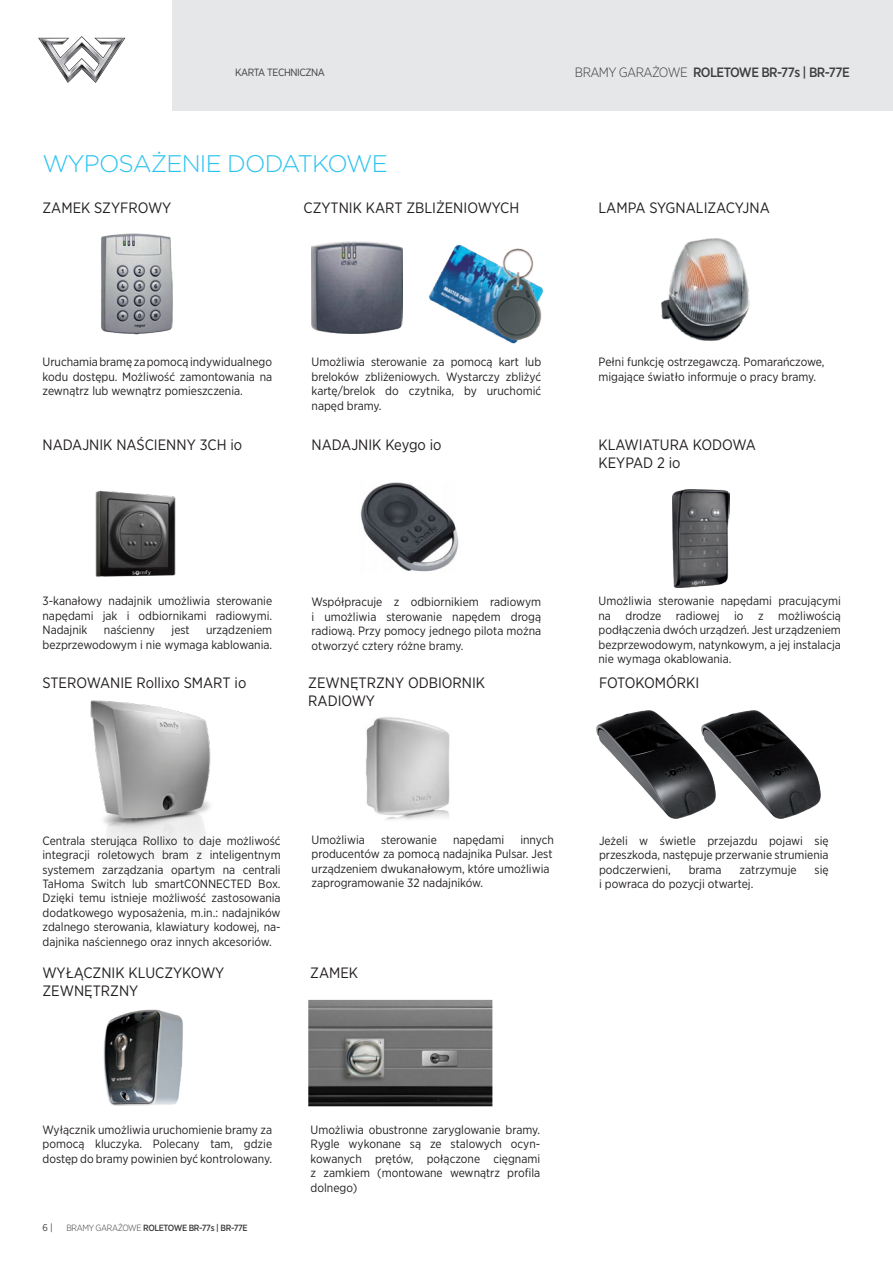
<style>
.page{position:relative;width:893px;height:1263px;background:#fff}
.page>*{position:absolute;margin:0;border:0;box-sizing:border-box;transform-origin:0 0}
.LIGHT_OK{font:300 24px "Gotham";letter-spacing:-.035em;color:#29c3f0}
.t1{font:15px/18px "Gotham Narrow";color:#231f20}
.t2{font:500 13.5px "Gotham Narrow";letter-spacing:-.04em;color:#3e3e3f}
.t3{font:12px/14.4px "Gotham Narrow";color:#231f20;text-align:justify}
.t4{font:10.5px "Gotham Narrow";letter-spacing:-.04em;color:#3e3e3f}
.t5{font:9.75px "Gotham Narrow";color:#3e3e3f}
.t6{font:500 9px "Gotham Narrow";letter-spacing:-.04em;color:#3e3e3f}
.s1{font-weight:300}
</style>
<div class="page">
<div style="left:172px;top:0;width:721px;height:111px;background:#e6e7e9"></div>
<svg style="left:38px;top:36px;width:87px;height:47px"></svg>
<img style="left:90px;top:700px;width:121px;height:153px">
<img style="left:101px;top:234px;width:71px;height:101px">
<img style="left:312px;top:241px;width:90px;height:92px">
<img style="left:428px;top:244px;width:116px;height:100px">
<img style="left:661px;top:238px;width:89px;height:103px">
<img style="left:95px;top:490px;width:81px;height:87px">
<img style="left:103px;top:1009px;width:80px;height:97px">
<img style="left:672px;top:489px;width:58px;height:99px">
<img style="left:360px;top:482px;width:99px;height:90px">
<img style="left:597px;top:711px;width:105px;height:108px">
<img style="left:702px;top:711px;width:119px;height:108px">
<img style="left:366px;top:717px;width:84px;height:103px">
<img style="left:308px;top:1000px;width:184px;height:106px">
<p class="t4" style="left:235px;top:66px;width:91px">KARTA TECHNICZNA</p>
<p class="t2" style="left:575px;top:64px;width:276px"><span class="s1">BRAMY GARAŻOWE</span> ROLETOWE BR-77s | BR-77E</p>
<p class="LIGHT_OK" style="left:43px;top:148px;width:347px">WYPOSAŻENIE DODATKOWE</p>
<p class="t1" style="left:43px;top:198px;width:130px">ZAMEK SZYFROWY</p>
<p class="t1" style="left:303px;top:198px;width:217px">CZYTNIK KART ZBLIŻENIOWYCH</p>
<p class="t1" style="left:598px;top:198px;width:173px">LAMPA SYGNALIZACYJNA</p>
<p class="t3" style="left:43px;top:355px;width:231px">Uruchamia bramę za pomocą indywidualnego</p>
<p class="t3" style="left:43px;top:369px;width:231px">kodu dostępu. Możliwość zamontowania na zewnątrz lub wewnątrz pomieszczenia.</p>
<p class="t1" style="left:43px;top:435px;width:201px">NADAJNIK NAŚCIENNY 3CH io</p>
<p class="t3" style="left:312px;top:355px;width:231px">Umożliwia sterowanie za pomocą kart lub breloków zbliżeniowych. Wystarczy zbliżyć kartę/brelok do czytnika, by uruchomić napęd bramy.</p>
<p class="t3" style="left:598px;top:355px;width:228px">Pełni funkcję ostrzegawczą. Pomarańczowe,</p>
<p class="t3" style="left:598px;top:369px;width:219px">migające światło informuje o pracy bramy.</p>
<p class="t1" style="left:312px;top:435px;width:132px">NADAJNIK Keygo io</p>
<p class="t1" style="left:598px;top:435px;width:159px">KLAWIATURA KODOWA</p>
<p class="t1" style="left:598px;top:453px;width:84px">KEYPAD 2 io</p>
<p class="t3" style="left:43px;top:594px;width:231px">3-kanałowy nadajnik umożliwia sterowanie napędami jak i odbiornikami radiowymi.<br>Nadajnik</p>
<p class="t3" style="left:104px;top:622px;width:53px">naścienny</p>
<p class="t3" style="left:172px;top:622px;width:20px">jest</p>
<p class="t3" style="left:43px;top:622px;width:231px;text-align:right">urządzeniem<br>bezprzewodowym i nie wymaga kablowania.</p>
<p class="t3" style="left:312px;top:595px;width:231px">Współpracuje z odbiornikiem radiowym i umożliwia sterowanie napędem drogą radiową. Przy pomocy jednego pilota można otworzyć cztery różne bramy.</p>
<p class="t3" style="left:598px;top:594px;width:244px">Umożliwia sterowanie napędami pracującymi na drodze radiowej io z możliwością podłączenia dwóch urządzeń. Jest urządzeniem bezprzewodowym, natynkowym, a jej instalacja nie wymaga okablowania.</p>
<p class="t1" style="left:43px;top:673px;width:205px">STEROWANIE Rollixo SMART io</p>
<p class="t1" style="left:599px;top:673px;width:102px">FOTOKOMÓRKI</p>
<p class="t1" style="left:308px;top:673px;width:178px">ZEWNĘTRZNY ODBIORNIK</p>
<p class="t1" style="left:308px;top:691px;width:68px">RADIOWY</p>
<p class="t3" style="left:312px;top:832px;width:244px;text-align:right">innych<br>producentów za pomocą nadajnika Pulsar. Jest</p>
<p class="t3" style="left:312px;top:861px;width:240px">urządzeniem dwukanałowym, które umożliwia</p>
<p class="t3" style="left:312px;top:875px;width:173px">zaprogramowanie 32 nadajników.</p>
<p class="t3" style="left:312px;top:832px;width:55px">Umożliwia</p>
<p class="t3" style="left:381px;top:832px;width:57px">sterowanie</p>
<p class="t3" style="left:453px;top:832px;width:53px">napędami</p>
<p class="t3" style="left:43px;top:833px;width:240px">Centrala sterująca Rollixo to daje możliwość integracji roletowych bram z inteligentnym systemem zarządzania opartym na centrali TaHoma Switch lub smartCONNECTED Box.<br>Dzięki temu istnieje możliwość zastosowania dodatkowego wyposażenia, m.in.: nadajników zdalnego sterowania, klawiatury kodowej, na&shy;dajnika naściennego oraz innych akcesoriów.</p>
<p class="t3" style="left:599px;top:833px;width:231px">Jeżeli w świetle przejazdu pojawi się przeszkoda, następuje przerwanie strumienia podczerwieni,</p>
<p class="t3" style="left:689px;top:862px;width:34px">brama</p>
<p class="t3" style="left:740px;top:862px;width:59px">zatrzymuje</p>
<p class="t3" style="left:815px;top:862px;width:16px">się</p>
<p class="t3" style="left:599px;top:876px;width:156px">i powraca do pozycji otwartej.</p>
<p class="t1" style="left:43px;top:964px;width:183px">WYŁĄCZNIK KLUCZYKOWY<br>ZEWNĘTRZNY</p>
<p class="t1" style="left:310px;top:964px;width:49px">ZAMEK</p>
<p class="t3" style="left:43px;top:1122px;width:231px">Wyłącznik umożliwia uruchomienie bramy za</p>
<p class="t3" style="left:43px;top:1137px;width:231px">pomocą kluczyka. Polecany tam, gdzie dostęp do bramy powinien być kontrolowany.</p>
<p class="t5" style="left:43px;top:1221px;width:12px">6 |</p>
<p class="t6" style="left:66px;top:1222px;width:183px"><span class="s1">BRAMY GARAŻOWE</span> ROLETOWE BR-77s | BR-77E</p>
<p class="t3" style="left:311px;top:1122px;width:231px">Umożliwia obustronne zaryglowanie bramy.<br>Rygle wykonane są ze stalowych ocyn&shy;kowanych prętów, połączone cięgnami z zamkiem (montowane wewnątrz profila dolnego)</p>
</div>
